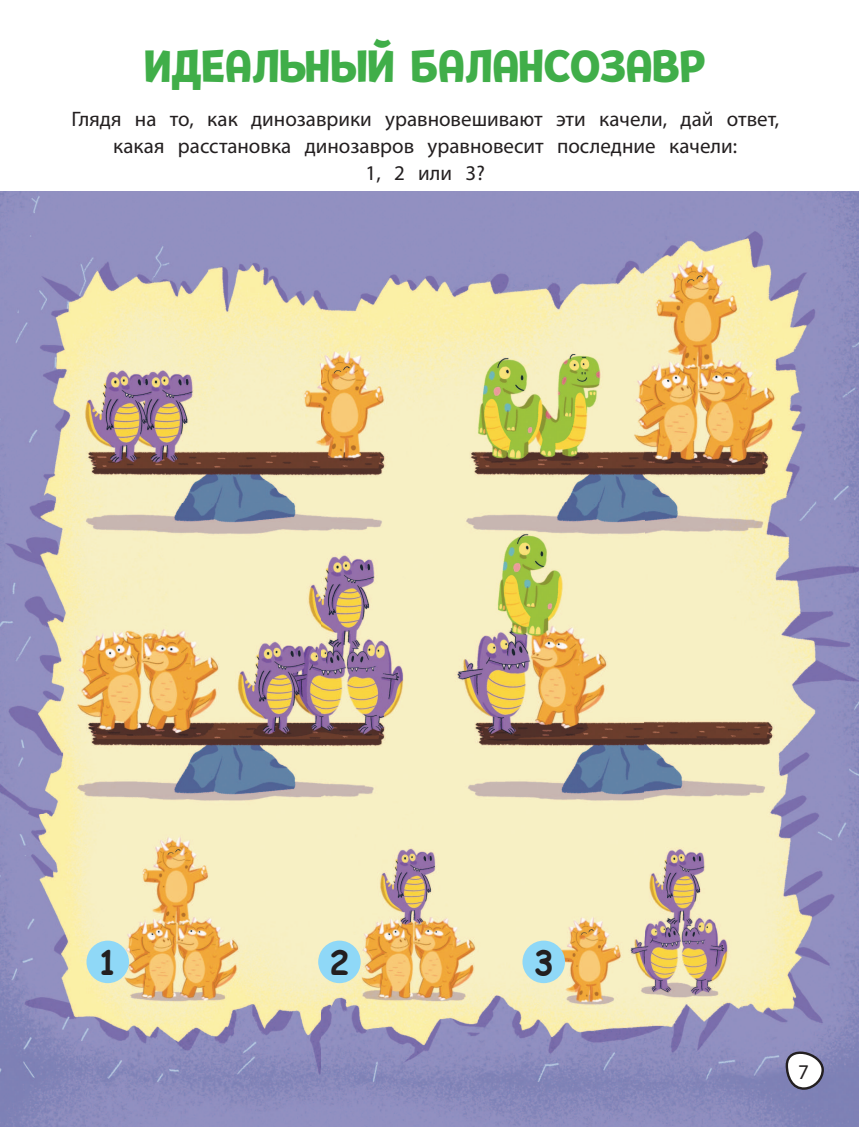
<style>
.page{position:relative;width:859px;height:1127px;background:#fff}
.page>*{position:absolute;margin:0;border:0;box-sizing:border-box;transform-origin:0 0}
.t1{font:45px "Pequena Pro";color:#40ae49}
.t2{font:700 33px "Comic Sans MS";color:#231f20}
.t3{font:21px/27px "Myriad Pro";color:#231f20;text-align:center}
</style>
<div class="page">
<img style="left:0;top:191px;width:859px;height:936px">
<div style="left:86px;top:940px;width:43px;height:43px;background:#8fd8f7;border-radius:50%"></div>
<div style="left:318px;top:940px;width:43px;height:43px;background:#8fd8f7;border-radius:50%"></div>
<div style="left:522px;top:940px;width:43px;height:43px;background:#8fd8f7;border-radius:50%"></div>
<svg style="left:784px;top:291px;width:39px;height:799px;background:#a6a1bb"></svg>
<h1 class="t1" style="left:144px;top:38px;width:563px">ИДЕАЛЬНЫй БАЛАНСОЗАВР</h1>
<p class="t3" style="left:71px;top:107px;width:709px">Глядя на то, как динозаврики уравновешивают эти качели, дай ответ, какая расстановка динозавров уравновесит последние качели:<br>1, 2 или 3?</p>
<h2 class="t2" style="left:98px;top:949px;width:22px">1</h2>
<h2 class="t2" style="left:329px;top:949px;width:22px">2</h2>
<h2 class="t2" style="left:534px;top:949px;width:22px">3</h2>
<p class="t3" style="left:798px;top:1060px;width:12px">7</p>
</div>
